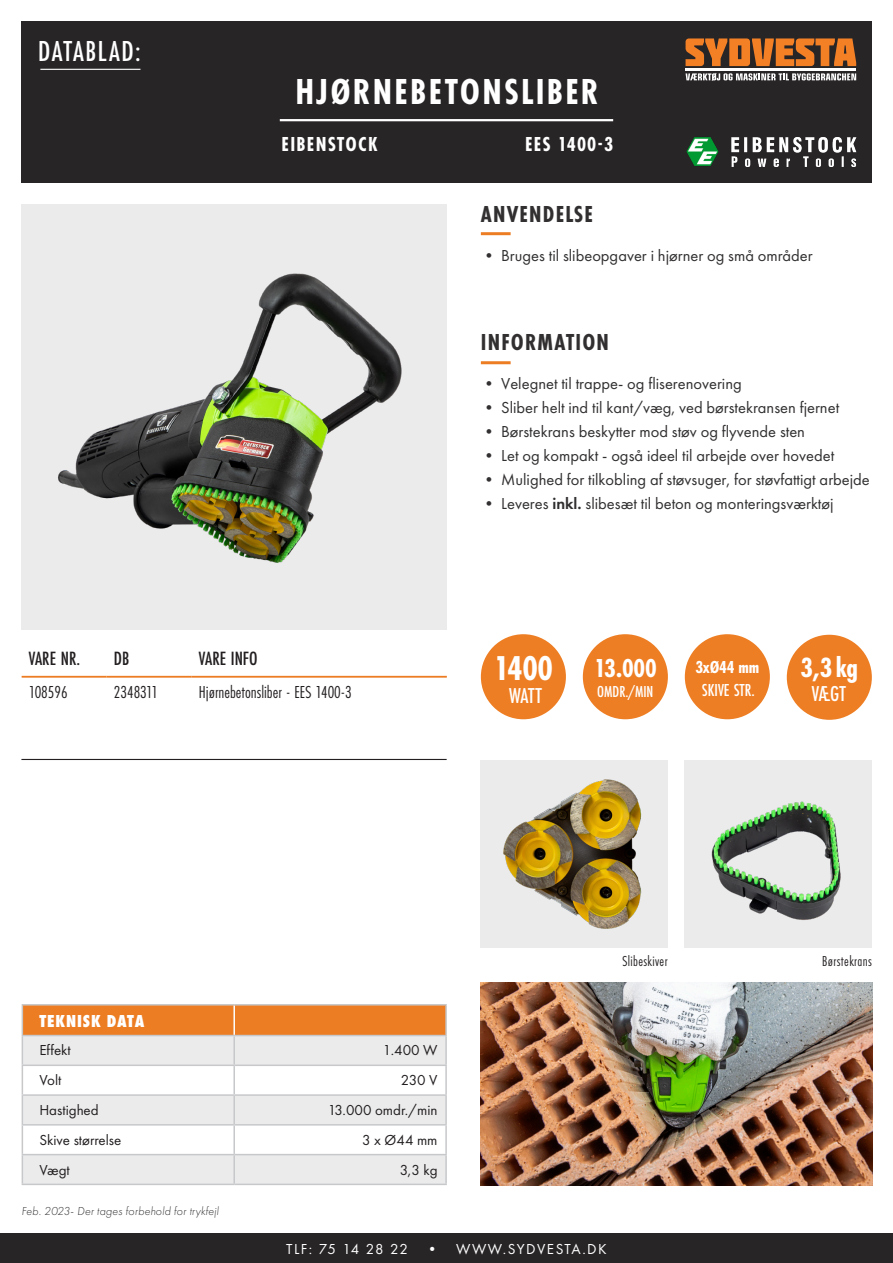
<style>
.page{position:relative;width:893px;height:1263px;background:#fff}
.page>*{position:absolute;margin:0;border:0;box-sizing:border-box;transform-origin:0 0}
.t1{font:700 37.5px "Futura PT Cond";letter-spacing:.06em;color:#fff}
.t2{font:700 35.85px "Futura PT Cond";color:#fff}
.t3{font:500 30px "Futura PT Cond";letter-spacing:.05em;color:#fff}
.t4{font:700 28.95px "Futura PT Cond";color:#fff}
.t5{font:700 27px "Futura PT Cond";color:#fff}
.t6{font:700 24px "Futura PT Cond";letter-spacing:.05em;color:#312f30}
.t7{font:500 22.35px "Futura PT Cond";letter-spacing:-.005em;color:#fff}
.t8{font:700 21px "Futura PT Cond";letter-spacing:.06em;color:#fff}
.t9{font:500 19.95px "Futura PT Cond";color:#231f20}
.t10{font:18px "Futura PT Cond";color:#231f20}
.t11{font:800 18px "Futura PT Cond";letter-spacing:.05em;color:#fff}
.t12{font:500 18px "Futura PT Cond";color:#fff}
.t13{font:700 18px "Futura PT Cond";letter-spacing:-.01em;color:#fff}
.t14{font:16.5px "Futura PT";color:#312f30}
.t15{font:500 16.5px "Futura PT Cond";color:#fff}
.t16{font:15px "Futura PT";color:#231f20}
.t17{font:15px "Futura PT";letter-spacing:.1em;color:#fff}
.t18{font:15px "Futura PT Cond";letter-spacing:.025em;color:#231f20}
.t19{font:italic 300 12px "Futura PT";letter-spacing:.015em;color:#312f30}
.s1{font-weight:600}
</style>
<div class="page">
<hr style="left:22px;top:676px;width:85px;height:2px;background:#ec7d23">
<hr style="left:107px;top:676px;width:85px;height:2px;background:#ec7d23">
<hr style="left:192px;top:676px;width:255px;height:2px;background:#ec7d23">
<img style="left:22px;top:205px;width:425px;height:425px">
<div style="left:21px;top:21px;width:851px;height:162px;background:#282526"></div>
<div style="left:0;top:1233px;width:893px;height:30px;background:#282526"></div>
<hr style="left:280px;top:119px;width:333px;height:2px;background:#fff">
<hr style="left:481px;top:232px;width:30px;height:3px;background:#ec7d23">
<hr style="left:481px;top:361px;width:30px;height:3px;background:#ec7d23">
<svg style="left:686px;top:38px;width:170px;height:28px"></svg>
<svg style="left:686px;top:73px;width:170px;height:8px"></svg>
<hr style="left:686px;top:69px;width:170px;height:2px;background:#fff">
<hr style="left:21px;top:759px;width:426px;height:1px;background:#231f20">
<hr style="left:40px;top:69px;width:100px;height:1px;background:#fff">
<img style="left:731px;top:137px;width:126px;height:30px">
<img style="left:686px;top:137px;width:33px;height:29px">
<img style="left:480px;top:760px;width:188px;height:187px">
<img style="left:685px;top:760px;width:187px;height:187px">
<img style="left:481px;top:983px;width:391px;height:203px">
<hr style="left:22px;top:1004px;width:212px;height:1px;background:#c7c8ca">
<hr style="left:234px;top:1004px;width:213px;height:1px;background:#c7c8ca">
<hr style="left:445px;top:1005px;width:2px;height:30px;background:#c7c8ca">
<hr style="left:234px;top:1035px;width:213px;height:1px;background:#c7c8ca">
<hr style="left:445px;top:1036px;width:2px;height:28px;background:#c7c8ca">
<hr style="left:445px;top:1096px;width:2px;height:28px;background:#c7c8ca">
<hr style="left:234px;top:1124px;width:213px;height:1px;background:#c7c8ca">
<hr style="left:445px;top:1125px;width:2px;height:29px;background:#c7c8ca">
<hr style="left:234px;top:1154px;width:213px;height:1px;background:#c7c8ca">
<hr style="left:445px;top:1155px;width:2px;height:28px;background:#c7c8ca">
<hr style="left:22px;top:1183px;width:212px;height:2px;background:#c7c8ca">
<hr style="left:234px;top:1183px;width:213px;height:2px;background:#c7c8ca">
<hr style="left:234px;top:1064px;width:213px;height:2px;background:#c7c8ca">
<svg style="left:22px;top:1005px;width:424px;height:178px"></svg>
<hr style="left:233px;top:1066px;width:2px;height:28px;background:#c7c8ca">
<hr style="left:445px;top:1066px;width:2px;height:28px;background:#c7c8ca">
<hr style="left:22px;top:1094px;width:212px;height:2px;background:#c7c8ca">
<hr style="left:234px;top:1094px;width:213px;height:2px;background:#c7c8ca">
<hr style="left:233px;top:1005px;width:2px;height:30px;background:#fff">
<div style="left:583px;top:634px;width:85px;height:85px;background:#ee7e23;border-radius:50%"></div>
<div style="left:481px;top:634px;width:85px;height:85px;background:#ee7e23;border-radius:50%"></div>
<div style="left:685px;top:634px;width:85px;height:85px;background:#ee7e23;border-radius:50%"></div>
<div style="left:787px;top:635px;width:85px;height:85px;background:#ee7e23;border-radius:50%"></div>
<p class="t3" style="left:38px;top:34px;width:104px">DATABLAD:</p>
<p class="t1" style="left:295px;top:70px;width:305px">HJØRNEBETONSLIBER</p>
<p class="t8" style="left:282px;top:131px;width:97px">EIBENSTOCK</p>
<p class="t8" style="left:525px;top:131px;width:90px">EES 1400-3</p>
<p class="t6" style="left:481px;top:200px;width:114px">ANVENDELSE</p>
<p class="t14" style="left:481px;top:245px;width:333px">• Bruges til slibeopgaver i hjørner og små områder</p>
<p class="t6" style="left:481px;top:328px;width:130px">INFORMATION</p>
<p class="t14" style="left:481px;top:373px;width:262px">• Velegnet til trappe- og fliserenovering</p>
<p class="t14" style="left:481px;top:397px;width:360px">• Sliber helt ind til kant/væg, ved børstekransen fjernet</p>
<p class="t14" style="left:481px;top:421px;width:326px">• Børstekrans beskytter mod støv og flyvende sten</p>
<p class="t14" style="left:481px;top:445px;width:355px">• Let og kompakt - også ideel til arbejde over hovedet</p>
<p class="t14" style="left:481px;top:469px;width:390px">• Mulighed for tilkobling af støvsuger, for støvfattigt arbejde</p>
<p class="t14" style="left:481px;top:493px;width:354px">• Leveres <span class="s1">inkl.</span> slibesæt til beton og monteringsværktøj</p>
<p class="t9" style="left:29px;top:646px;width:53px">VARE NR.</p>
<p class="t9" style="left:114px;top:646px;width:17px">DB</p>
<p class="t9" style="left:199px;top:646px;width:60px">VARE INFO</p>
<p class="t10" style="left:29px;top:681px;width:40px">108596</p>
<p class="t10" style="left:114px;top:681px;width:46px">2348311</p>
<p class="t10" style="left:199px;top:681px;width:154px">Hjørnebetonsliber - EES 1400-3</p>
<p class="t2" style="left:494px;top:647px;width:61px">1400</p>
<p class="t7" style="left:509px;top:683px;width:35px">WATT</p>
<p class="t5" style="left:594px;top:652px;width:64px">13.000</p>
<p class="t15" style="left:597px;top:682px;width:58px">OMDR./MIN</p>
<p class="t13" style="left:695px;top:657px;width:65px">3xØ44 mm</p>
<p class="t12" style="left:702px;top:679px;width:54px">SKIVE STR.</p>
<p class="t4" style="left:800px;top:650px;width:59px">3,3 kg</p>
<p class="t7" style="left:812px;top:680px;width:36px">VÆGT</p>
<p class="t18" style="left:623px;top:952px;width:47px">Slibeskiver</p>
<p class="t11" style="left:39px;top:1010px;width:107px">TEKNISK DATA</p>
<p class="t16" style="left:39px;top:1041px;width:33px">Effekt</p>
<p class="t16" style="left:383px;top:1041px;width:56px">1.400 W</p>
<p class="t16" style="left:39px;top:1071px;width:24px">Volt</p>
<p class="t16" style="left:401px;top:1071px;width:38px">230 V</p>
<p class="t16" style="left:39px;top:1101px;width:61px">Hastighed</p>
<p class="t16" style="left:328px;top:1101px;width:111px">13.000 omdr./min</p>
<p class="t16" style="left:39px;top:1131px;width:83px">Skive størrelse</p>
<p class="t16" style="left:362px;top:1131px;width:77px">3 x Ø44 mm</p>
<p class="t16" style="left:39px;top:1161px;width:32px">Vægt</p>
<p class="t16" style="left:400px;top:1161px;width:39px">3,3 kg</p>
<p class="t19" style="left:22px;top:1204px;width:199px">Feb. 2023- Der tages forbehold for trykfejl</p>
<p class="t17" style="left:286px;top:1240px;width:322px">TLF: 75 14 28 22 • WWW.SYDVESTA.DK</p>
<p class="t18" style="left:822px;top:953px;width:51px">Børstekrans</p>
</div>
